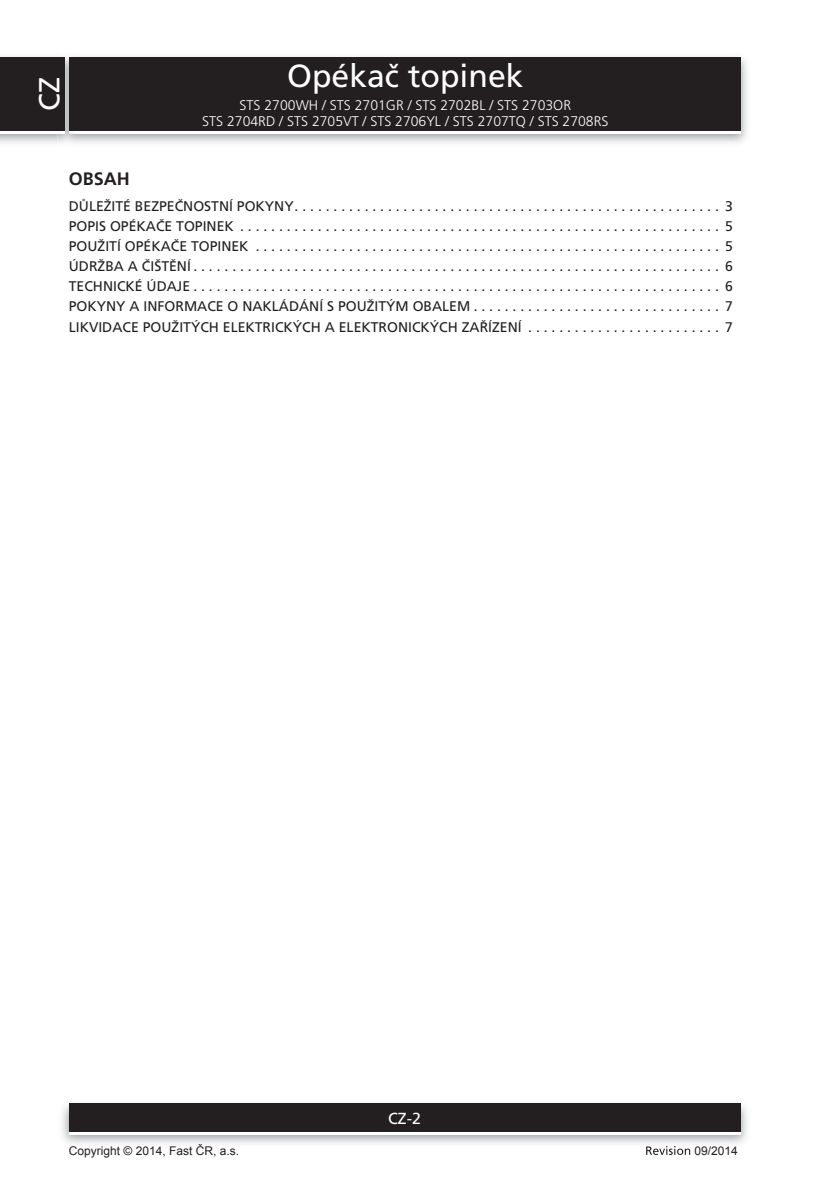
<style>
.page{position:relative;width:840px;height:1188px;background:#fff}
.page>*{position:absolute;margin:0;border:0;box-sizing:border-box;transform-origin:0 0}
.t1{font:32px "Frutiger CE";color:#fff}
.t2{font:29px "Frutiger CE";color:#fff}
.t3{font:700 18px "Frutiger CE";color:#231f20}
.t4{font:16px "Frutiger CE";color:#fff}
.t5{font:14px/20px "Frutiger CE";color:#231f20;text-align:justify}
.t6{font:300 14px/16.8px "Frutiger CE";color:#fff;text-align:center}
.t7{font:12px "Arial";color:#231f20}
</style>
<div class="page">
<div style="left:69px;top:57px;width:672px;height:74px;background:#231f20"></div>
<img style="left:62px;top:1103px;width:685px;height:41px">
<div style="left:69px;top:1107px;width:672px;height:28px;background:#fff"></div>
<div style="left:69px;top:1104px;width:672px;height:28px;background:#231f20"></div>
<img style="left:57px;top:54px;width:19px;height:91px">
<img style="left:69px;top:131px;width:7px;height:3px">
<svg style="left:69px;top:57px;width:7px;height:3px"></svg>
<img style="left:69px;top:60px;width:7px;height:71px">
<div style="left:0;top:60px;width:65px;height:74px;background:#fff"></div>
<div style="left:0;top:57px;width:65px;height:74px;background:#231f20"></div>
<svg style="left:646px;top:1146px;width:44px;height:9px"></svg>
<h2 class="t2" style="left:38px;top:111px;width:35px;rotate:-90deg">CZ</h2>
<h1 class="t1" style="left:287px;top:63px;width:238px">Opékač topinek</h1>
<p class="t6" style="left:202px;top:97px;width:408px">STS 2700WH / STS 2701GR / STS 2702BL / STS 2703OR<br>STS 2704RD / STS 2705VT / STS 2706YL / STS 2707TQ / STS 2708RS</p>
<p class="t3" style="left:69px;top:171px;width:63px">OBSAH</p>
<p class="t5" style="left:69px;top:197px;width:666px">DŮLEŽITÉ BEZPEČNOSTNÍ POKYNY . . . . . . . . . . . . . . . . . . . . . . . . . . . . . . . . . . . . . . . . . . . . . . . . . . . . . . . 3<br>POPIS OPÉKAČE TOPINEK . . . . . . . . . . . . . . . . . . . . . . . . . . . . . . . . . . . . . . . . . . . . . . . . . . . . . . . . . . . . . . 5<br>POUŽITÍ OPÉKAČE TOPINEK . . . . . . . . . . . . . . . . . . . . . . . . . . . . . . . . . . . . . . . . . . . . . . . . . . . . . . . . . . . . 5<br>ÚDRŽBA A ČIŠTĚNÍ . . . . . . . . . . . . . . . . . . . . . . . . . . . . . . . . . . . . . . . . . . . . . . . . . . . . . . . . . . . . . . . . . . . . 6<br>TECHNICKÉ ÚDAJE . . . . . . . . . . . . . . . . . . . . . . . . . . . . . . . . . . . . . . . . . . . . . . . . . . . . . . . . . . . . . . . . . . . . 6<br>POKYNY A INFORMACE O NAKLÁDÁNÍ S POUŽITÝM OBALEM . . . . . . . . . . . . . . . . . . . . . . . . . . . . . . . . 7</p>
<p class="t5" style="left:69px;top:318px;width:665px">LIKVIDACE POUŽITÝCH ELEKTRICKÝCH A ELEKTRONICKÝCH ZAŘÍZENÍ . . . . . . . . . . . . . . . . . . . . . . . . . 7</p>
<p class="t4" style="left:388px;top:1112px;width:34px">CZ-2</p>
<p class="t7" style="left:69px;top:1144px;width:172px">Copyright © 2014, Fast ČR, a.s.</p>
<p class="t7" style="left:694px;top:1144px;width:45px">09/2014</p>
</div>
